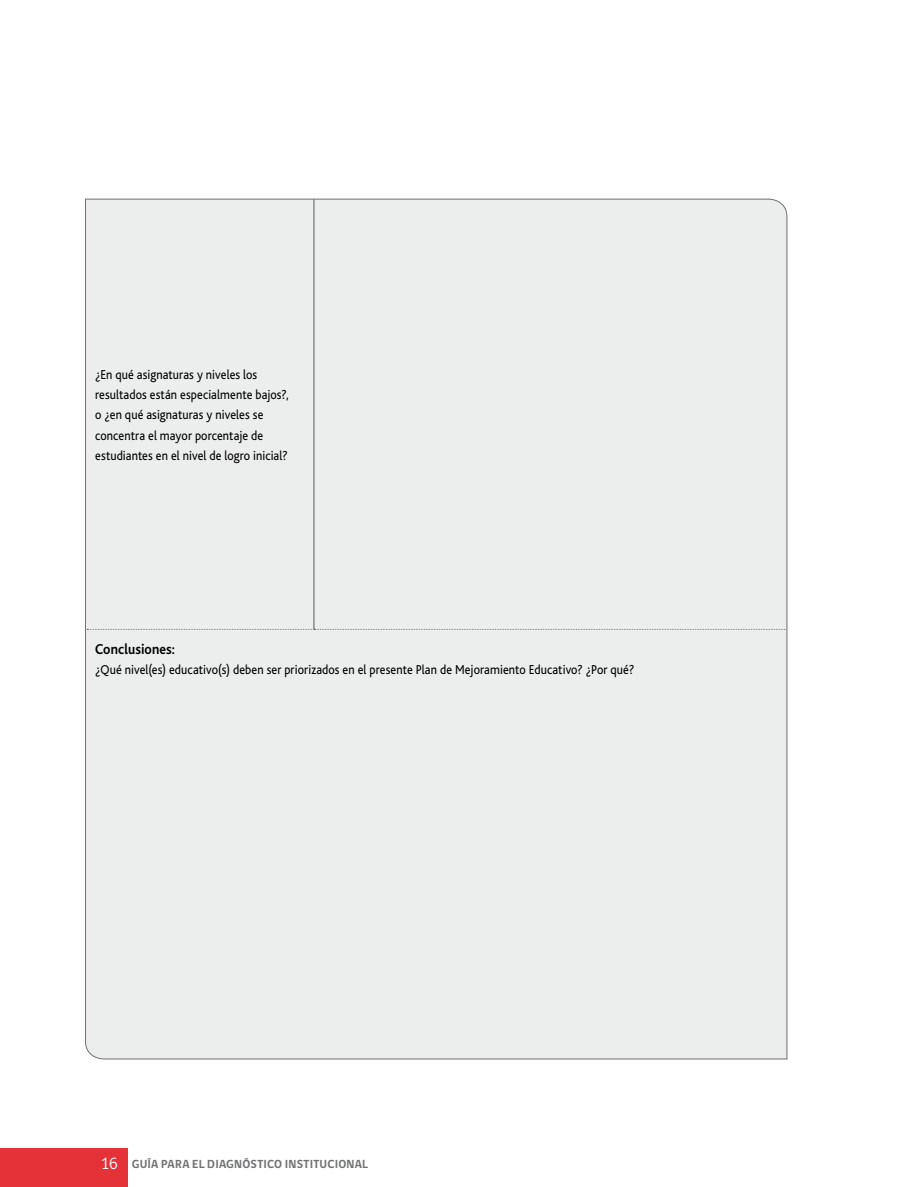
<style>
.page{position:relative;width:915px;height:1187px;background:#fff}
.page>*{position:absolute;margin:0;border:0;box-sizing:border-box;transform-origin:0 0}
.t1{font:700 15px "Bliss";letter-spacing:.005em;color:#000;scale:.9 1}
.t2{font:13.5px/20.2px "Bliss";letter-spacing:.01em;color:#000;scale:.9 1}
.t3{font:700 12px "gob CL";letter-spacing:.015em;color:#707172}
.s1{font-weight:400;font-size:16.5px;color:#fff}
</style>
<div class="page">
<div style="left:0;top:1148px;width:128px;height:38px;background:#e53138"></div>
<div style="left:85px;top:198px;width:702px;height:861px;background:#eceded"></div>
<p class="t2" style="left:95px;top:364px;width:216px">¿En qué asignaturas y niveles los resultados están especialmente bajos?, o ¿en qué asignaturas y niveles se concentra el mayor porcentaje de estudiantes en el nivel de logro inicial?</p>
<p class="t1" style="left:95px;top:640px;width:90px">Conclusiones:</p>
<p class="t2" style="left:95px;top:659px;width:600px">¿Qué nivel(es) educativo(s) deben ser priorizados en el presente Plan de Mejoramiento Educativo? ¿Por qué?</p>
<p class="t3" style="left:101px;top:1155px;width:268px"><span class="s1">16</span> GUÍA PARA EL DIAGNÓSTICO I NSTITUCIONAL</p>
</div>
